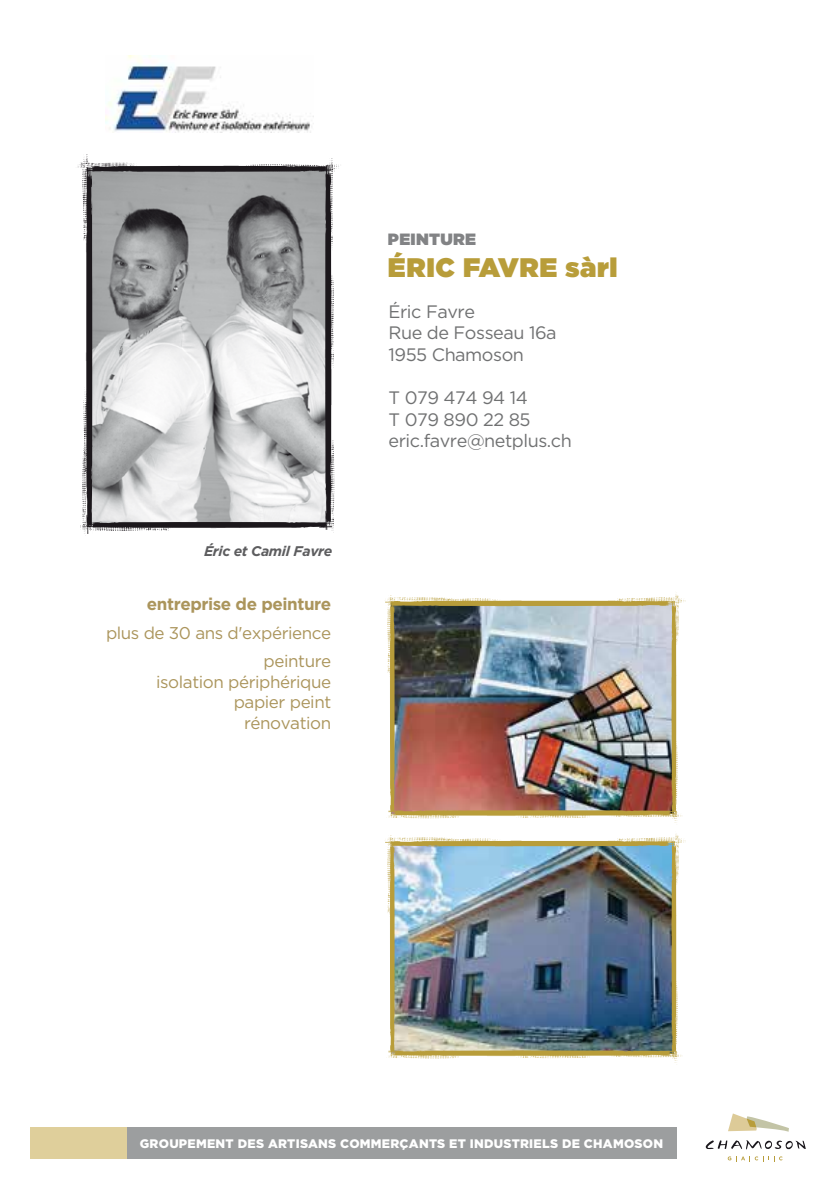
<style>
.page{position:relative;width:840px;height:1191px;background:#fff}
.page>*{position:absolute;margin:0;border:0;box-sizing:border-box;transform-origin:0 0}
.t1{font:900 26.8px "Gotham";letter-spacing:.025em;color:#b89d3a}
.t2{font:18px/21.6px "Gotham";letter-spacing:-.025em;color:#707172}
.t3{font:17px/20.4px "Gotham";letter-spacing:-.025em;color:#ab955c;text-align:right}
.t4{font:700 17px "Gotham";letter-spacing:-.025em;color:#ab955c}
.t5{font:900 16.4px "Gotham";letter-spacing:.02em;color:#828385}
.t6{font:italic 700 14px "Gotham";letter-spacing:-.025em;color:#5d5d5f}
.t7{font:900 12.4px "Gotham";letter-spacing:.02em;color:#fff}
</style>
<div class="page">
<img style="left:106px;top:56px;width:206px;height:77px">
<div style="left:30px;top:1127px;width:98px;height:31px;background:#dfcf9b"></div>
<div style="left:127px;top:1127px;width:549px;height:31px;background:#9c9e9f"></div>
<svg style="left:727px;top:1156px;width:55px;height:5px"></svg>
<svg style="left:728px;top:1113px;width:60px;height:18px"></svg>
<svg style="left:705px;top:1140px;width:100px;height:9px"></svg>
<img style="left:385px;top:833px;width:300px;height:230px">
<img style="left:385px;top:592px;width:300px;height:231px">
<svg style="left:77px;top:154px;width:262px;height:380px"></svg>
<p class="t5" style="left:388px;top:230px;width:90px">PEINTURE</p>
<h1 class="t1" style="left:388px;top:252px;width:231px">ÉRIC FAVRE sàrl</h1>
<p class="t6" style="left:204px;top:543px;width:130px">Éric et Camil Favre</p>
<p class="t4" style="left:147px;top:594px;width:186px">entreprise de peinture</p>
<p class="t3" style="left:106px;top:618px;width:227px;line-height:28.4px">plus de 30 ans d'expérience peinture</p>
<p class="t3" style="left:156px;top:671px;width:176px">isolation périphérique papier peint rénovation</p>
<p class="t2" style="left:388px;top:300px;width:169px">Éric Favre<br>Rue de Fosseau 16a<br>1955 Chamoson</p>
<p class="t2" style="left:388px;top:387px;width:185px">T 079 474 94 14<br>T 079 890 22 85 eric.favre@netplus.ch</p>
<p class="t7" style="left:140px;top:1136px;width:524px">GROUPEMENT DES ARTISANS COMMERÇANTS ET INDUSTRIELS DE CHAMOSON</p>
</div>
